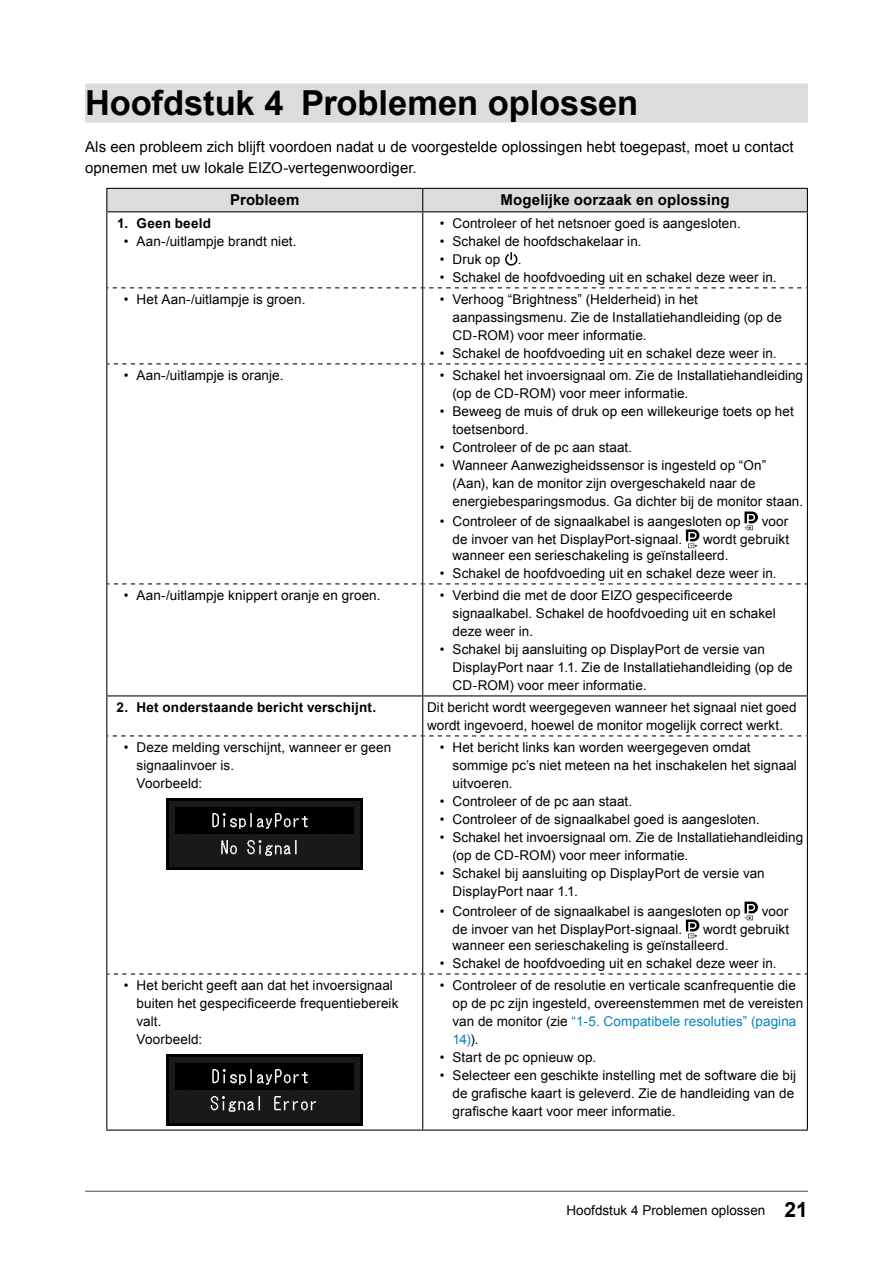
<style>
.page{position:relative;width:893px;height:1263px;background:#fff}
.page>*{position:absolute;margin:0;border:0;box-sizing:border-box;transform-origin:0 0}
.t1{font:700 34.5px "Arial";letter-spacing:-.005em;color:#000}
.t2{font:15px/21px "Arial";letter-spacing:.005em;color:#000}
.t3{font:700 15px "Arial";letter-spacing:.01em;color:#000}
.t4{font:13.5px/18px "Arial";letter-spacing:.005em;color:#000}
.t5{font:700 13.5px "Arial";letter-spacing:.015em;color:#000}
.s1{color:#0086c0}
.s2{font-weight:700;font-size:21px}
</style>
<div class="page">
<hr style="left:85px;top:1191px;width:723px;height:1px;background:#595858">
<div style="left:85px;top:84px;width:723px;height:39px;background:#dcdcdc"></div>
<hr style="left:422px;top:212px;width:1px;height:75px;background:#000">
<hr style="left:422px;top:584px;width:1px;height:111px;background:#000">
<hr style="left:422px;top:696px;width:1px;height:39px;background:#000">
<hr style="left:422px;top:736px;width:1px;height:237px;background:#000">
<hr style="left:422px;top:288px;width:1px;height:75px;background:#000">
<hr style="left:422px;top:364px;width:1px;height:219px;background:#000">
<div style="left:106px;top:188px;width:702px;height:23px;background:#dcdcdc"></div>
<hr style="left:106px;top:211px;width:317px;height:1px;background:#000">
<hr style="left:423px;top:211px;width:385px;height:1px;background:#000">
<hr style="left:106px;top:212px;width:1px;height:75px;background:#000">
<hr style="left:807px;top:212px;width:1px;height:75px;background:#000">
<hr style="left:106px;top:364px;width:1px;height:220px;background:#000">
<hr style="left:807px;top:364px;width:1px;height:220px;background:#000">
<svg style="left:106px;top:287px;width:702px;height:1px"></svg>
<svg style="left:107px;top:363px;width:700px;height:1px"></svg>
<hr style="left:106px;top:288px;width:1px;height:76px;background:#000">
<hr style="left:807px;top:288px;width:1px;height:76px;background:#000">
<svg style="left:107px;top:583px;width:700px;height:1px"></svg>
<hr style="left:106px;top:584px;width:1px;height:111px;background:#000">
<hr style="left:807px;top:584px;width:1px;height:111px;background:#000">
<hr style="left:106px;top:695px;width:317px;height:1px;background:#000">
<hr style="left:423px;top:695px;width:385px;height:1px;background:#000">
<hr style="left:106px;top:696px;width:1px;height:39px;background:#000">
<hr style="left:807px;top:696px;width:1px;height:39px;background:#000">
<svg style="left:106px;top:735px;width:702px;height:1px"></svg>
<hr style="left:106px;top:736px;width:1px;height:238px;background:#000">
<hr style="left:807px;top:736px;width:1px;height:238px;background:#000">
<hr style="left:106px;top:974px;width:1px;height:155px;background:#000">
<hr style="left:106px;top:1129px;width:317px;height:1px;background:#000">
<svg style="left:107px;top:973px;width:700px;height:1px"></svg>
<hr style="left:422px;top:974px;width:1px;height:155px;background:#000">
<hr style="left:807px;top:974px;width:1px;height:155px;background:#000">
<hr style="left:423px;top:1129px;width:385px;height:1px;background:#000">
<svg style="left:505px;top:252px;width:13px;height:14px"></svg>
<svg style="left:744px;top:511px;width:14px;height:19px"></svg>
<svg style="left:686px;top:529px;width:13px;height:19px"></svg>
<img style="left:167px;top:798px;width:196px;height:72px">
<svg style="left:744px;top:901px;width:14px;height:19px"></svg>
<svg style="left:686px;top:919px;width:13px;height:19px"></svg>
<img style="left:167px;top:1054px;width:196px;height:72px">
<h1 class="t1" style="left:85px;top:80px;width:555px">Hoofdstuk 4 Problemen oplossen</h1>
<p class="t2" style="left:85px;top:136px;width:710px">Als een probleem zich blijft voordoen nadat u de voorgestelde oplossingen hebt toegepast, moet u contact opnemen met uw lokale EIZO-vertegenwoordiger.</p>
<p class="t3" style="left:230px;top:190px;width:71px">Probleem</p>
<p class="t3" style="left:500px;top:190px;width:231px">Mogelijke oorzaak en oplossing</p>
<p class="t5" style="left:117px;top:214px;width:95px">1. Geen beeld</p>
<p class="t4" style="left:124px;top:232px;width:174px">• Aan-/uitlampje brandt niet.</p>
<p class="t4" style="left:440px;top:214px;width:303px">• Controleer of het netsnoer goed is aangesloten.</p>
<p class="t4" style="left:440px;top:232px;width:203px">• Schakel de hoofdschakelaar in.</p>
<p class="t4" style="left:440px;top:250px;width:62px">• Druk op</p>
<p class="t4" style="left:518px;top:250px;width:5px">.</p>
<p class="t4" style="left:440px;top:268px;width:338px">• Schakel de hoofdvoeding uit en schakel deze weer in.</p>
<p class="t4" style="left:124px;top:290px;width:183px">• Het Aan-/uitlampje is groen.</p>
<p class="t4" style="left:452px;top:290px;width:331px;text-indent:-13px">• Verhoog “Brightness” (Helderheid) in het aanpassingsmenu. Zie de Installatiehandleiding (op de<br>CD-ROM) voor meer informatie.</p>
<p class="t4" style="left:440px;top:344px;width:338px">• Schakel de hoofdvoeding uit en schakel deze weer in.</p>
<p class="t4" style="left:124px;top:366px;width:161px">• Aan-/uitlampje is oranje.</p>
<p class="t4" style="left:452px;top:366px;width:352px;text-indent:-13px">• Schakel het invoersignaal om. Zie de Installatiehandleiding (op de CD-ROM) voor meer informatie.</p>
<p class="t4" style="left:452px;top:402px;width:343px;text-indent:-13px">• Beweeg de muis of druk op een willekeurige toets op het toetsenbord.</p>
<p class="t4" style="left:440px;top:438px;width:194px">• Controleer of de pc aan staat.</p>
<p class="t4" style="left:452px;top:456px;width:352px;text-indent:-13px">• Wanneer Aanwezigheidssensor is ingesteld op “On” (Aan), kan de monitor zijn overgeschakeld naar de energiebesparingsmodus. Ga dichter bij de monitor staan.</p>
<p class="t4" style="left:440px;top:512px;width:302px">• Controleer of de signaalkabel is aangesloten op</p>
<p class="t4" style="left:762px;top:512px;width:28px">voor</p>
<p class="t4" style="left:452px;top:530px;width:231px">de invoer van het DisplayPort-signaal.</p>
<p class="t4" style="left:452px;top:531px;width:338px;line-height:15.8px;text-indent:251px">wordt gebruikt wanneer een serieschakeling is geïnstalleerd.</p>
<p class="t4" style="left:440px;top:564px;width:338px">• Schakel de hoofdvoeding uit en schakel deze weer in.</p>
<p class="t4" style="left:124px;top:586px;width:258px">• Aan-/uitlampje knippert oranje en groen.</p>
<p class="t4" style="left:452px;top:586px;width:325px;text-indent:-13px">• Verbind die met de door EIZO gespecificeerde signaalkabel. Schakel de hoofdvoeding uit en schakel deze weer in.</p>
<p class="t4" style="left:452px;top:640px;width:342px;text-indent:-13px">• Schakel bij aansluiting op DisplayPort de versie van<br>DisplayPort naar 1.1. Zie de Installatiehandleiding (op de<br>CD-ROM) voor meer informatie.</p>
<p class="t5" style="left:116px;top:698px;width:261px">2. Het onderstaande bericht verschijnt.</p>
<p class="t4" style="left:427px;top:698px;width:371px">Dit bericht wordt weergegeven wanneer het signaal niet goed wordt ingevoerd, hoewel de monitor mogelijk correct werkt.</p>
<p class="t4" style="left:137px;top:738px;width:256px;text-indent:-13px">• Deze melding verschijnt, wanneer er geen signaalinvoer is.<br>Voorbeeld:</p>
<p class="t4" style="left:452px;top:738px;width:346px;text-indent:-13px">• Het bericht links kan worden weergegeven omdat sommige pc’s niet meteen na het inschakelen het signaal uitvoeren.</p>
<p class="t4" style="left:440px;top:792px;width:194px">• Controleer of de pc aan staat.</p>
<p class="t4" style="left:440px;top:810px;width:322px">• Controleer of de signaalkabel goed is aangesloten.</p>
<p class="t4" style="left:452px;top:828px;width:352px;text-indent:-13px">• Schakel het invoersignaal om. Zie de Installatiehandleiding (op de CD-ROM) voor meer informatie.</p>
<p class="t4" style="left:452px;top:864px;width:314px;text-indent:-13px">• Schakel bij aansluiting op DisplayPort de versie van<br>DisplayPort naar 1.1.</p>
<p class="t4" style="left:440px;top:902px;width:302px">• Controleer of de signaalkabel is aangesloten op</p>
<p class="t4" style="left:762px;top:902px;width:28px">voor</p>
<p class="t4" style="left:452px;top:920px;width:231px">de invoer van het DisplayPort-signaal.</p>
<p class="t4" style="left:452px;top:921px;width:338px;line-height:15.8px;text-indent:251px">wordt gebruikt wanneer een serieschakeling is geïnstalleerd.</p>
<p class="t4" style="left:440px;top:954px;width:338px">• Schakel de hoofdvoeding uit en schakel deze weer in.</p>
<p class="t4" style="left:137px;top:976px;width:263px;text-indent:-13px">• Het bericht geeft aan dat het invoersignaal buiten het gespecificeerde frequentiebereik valt.<br>Voorbeeld:</p>
<p class="t4" style="left:452px;top:976px;width:352px;text-indent:-13px">• Controleer of de resolutie en verticale scanfrequentie die op de pc zijn ingesteld, overeenstemmen met de vereisten van de monitor (zie <span class="s1">“1-5. Compatibele resoluties” (pagina 14)</span>).</p>
<p class="t4" style="left:440px;top:1048px;width:158px">• Start de pc opnieuw op.</p>
<p class="t4" style="left:453px;top:1066px;width:345px;text-indent:-13px">• Selecteer een geschikte instelling met de software die bij de grafische kaart is geleverd. Zie de handleiding van de grafische kaart voor meer informatie.</p>
<p class="t4" style="left:566px;top:1201px;width:243px">Hoofdstuk 4 Problemen oplossen <span class="s2">21</span></p>
</div>
